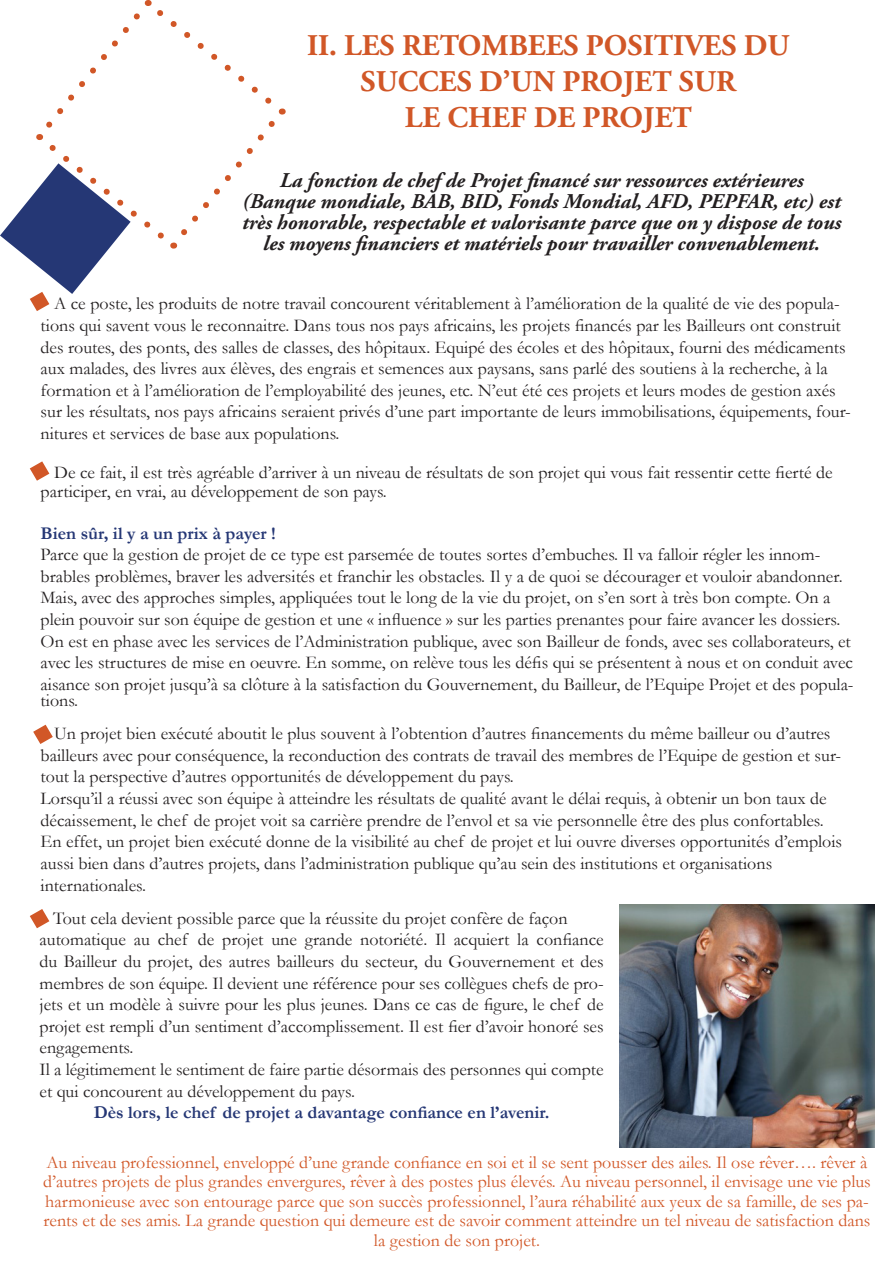
<style>
.page{position:relative;width:893px;height:1263px;background:#fff}
.page>*{position:absolute;margin:0;border:0;box-sizing:border-box;transform-origin:0 0}
.t1{font:700 30px/36px "Adobe Garamond Pro";color:#d15727;text-align:center}
.t2{font:italic 700 21px/21px "Adobe Garamond Pro";color:#231f20;text-align:center}
.t3{font:18px/21.6px "Garamond";color:#231f20}
.t4{font:18px/19.5px "Garamond";color:#d15727;text-align:center}
.t5{font:700 18px "Garamond";color:#253775}
</style>
<div class="page">
<img style="left:619px;top:905px;width:255px;height:242px">
<svg style="left:30px;top:909px;width:19px;height:19px"></svg>
<svg style="left:30px;top:461px;width:19px;height:20px"></svg>
<svg style="left:33px;top:725px;width:20px;height:19px"></svg>
<svg style="left:0;top:0;width:285px;height:311px"></svg>
<p class="t1" style="left:307px;top:28px;width:484px">II. LES RETOMBEES POSITIVES DU<br>SUCCES D’UN PROJET SUR</p>
<p class="t1" style="left:405px;top:100px;width:288px">LE CHEF DE PROJET</p>
<p class="t2" style="left:242px;top:170px;width:601px">La fonction de chef de Projet financé sur ressources extérieures (Banque mondiale, BAB, BID, Fonds Mondial, AFD, PEPFAR, etc) est très honorable, respectable et valorisante parce que on y dispose de tous les moyens financiers et matériels pour travailler convenablement.</p>
<p class="t3" style="left:41px;top:293px;width:812px;text-indent:13px">A ce poste, les produits de notre travail concourent véritablement à l’amélioration de la qualité de vie des popula&shy;tions qui savent vous le reconnaitre. Dans tous nos pays africains, les projets financés par les Bailleurs ont construit des routes, des ponts, des salles de classes, des hôpitaux. Equipé des écoles et des hôpitaux, fourni des médicaments aux malades, des livres aux élèves, des engrais et semences aux paysans, sans parlé des soutiens à la recherche, à la formation et à l’amélioration de l’employabilité des jeunes, etc. N’eut été ces projets et leurs modes de gestion axés sur les résultats, nos pays africains seraient privés d’une part importante de leurs immobilisations, équipements, four&shy;nitures et services de base aux populations.</p>
<p class="t3" style="left:41px;top:462px;width:793px;line-height:19.5px;text-indent:13px">De ce fait, il est très agréable d’arriver à un niveau de résultats de son projet qui vous fait ressentir cette fierté de participer, en vrai, au développement de son pays.</p>
<p class="t5" style="left:41px;top:522px;width:237px">Bien sûr, il y a un prix à payer !</p>
<p class="t3" style="left:41px;top:543px;width:804px">Parce que la gestion de projet de ce type est parsemée de toutes sortes d’embuches. Il va falloir régler les innom&shy;brables problèmes, braver les adversités et franchir les obstacles. Il y a de quoi se décourager et vouloir abandonner.</p>
<p class="t3" style="left:41px;top:587px;width:814px">Mais, avec des approches simples, appliquées tout le long de la vie du projet, on s’en sort à très bon compte. On a plein pouvoir sur son équipe de gestion et une « influence » sur les parties prenantes pour faire avancer les dossiers.<br>On est en phase avec les services de l’Administration publique, avec son Bailleur de fonds, avec ses collaborateurs, et avec les structures de mise en oeuvre. En somme, on relève tous les défis qui se présentent à nous et on conduit avec aisance son projet jusqu’à sa clôture à la satisfaction du Gouvernement, du Bailleur, de l’Equipe Projet et des popula-</p>
<p class="t3" style="left:41px;top:690px;width:39px">tions.</p>
<p class="t3" style="left:41px;top:723px;width:802px;text-indent:13px">Un projet bien exécuté aboutit le plus souvent à l’obtention d’autres financements du même bailleur ou d’autres bailleurs avec pour conséquence, la reconduction des contrats de travail des membres de l’Equipe de gestion et sur&shy;tout la perspective d’autres opportunités de développement du pays.</p>
<p class="t3" style="left:41px;top:787px;width:787px">Lorsqu’il a réussi avec son équipe à atteindre les résultats de qualité avant le délai requis, à obtenir un bon taux de décaissement, le chef de projet voit sa carrière prendre de l’envol et sa vie personnelle être des plus confortables.</p>
<p class="t3" style="left:41px;top:831px;width:803px">En effet, un projet bien exécuté donne de la visibilité au chef de projet et lui ouvre diverses opportunités d’emplois aussi bien dans d’autres projets, dans l’administration publique qu’au sein des institutions et organisations</p>
<p class="t3" style="left:41px;top:874px;width:107px">internationales.</p>
<p class="t3" style="left:53px;top:907px;width:516px">Tout cela devient possible parce que la réussite du projet confère de façon</p>
<p class="t3" style="left:40px;top:929px;width:566px;text-align:justify">automatique au chef de projet une grande notoriété. Il acquiert la confiance du Bailleur du projet, des autres bailleurs du secteur, du Gouvernement et des membres de son équipe. Il devient une référence pour ses collègues chefs de pro&shy;jets et un modèle à suivre pour les plus jeunes. Dans ce cas de figure, le chef de projet est rempli d’un sentiment d’accomplissement. Il est fier d’avoir honoré ses engagements.</p>
<p class="t3" style="left:40px;top:1058px;width:566px">Il a légitimement le sentiment de faire partie désormais des personnes qui compte et qui concourent au développement du pays.</p>
<p class="t5" style="left:94px;top:1102px;width:457px">Dès lors, le chef de projet a davantage confiance en l’avenir.</p>
<p class="t4" style="left:43px;top:1152px;width:829px">Au niveau professionnel, enveloppé d’une grande confiance en soi et il se sent pousser des ailes. Il ose rêver…. rêver à d’autres projets de plus grandes envergures, rêver à des postes plus élevés. Au niveau personnel, il envisage une vie plus harmonieuse avec son entourage parce que son succès professionnel, l’aura réhabilité aux yeux de sa famille, de ses pa&shy;rents et de ses amis. La grande question qui demeure est de savoir comment atteindre un tel niveau de satisfaction dans la gestion de son projet.</p>
</div>
